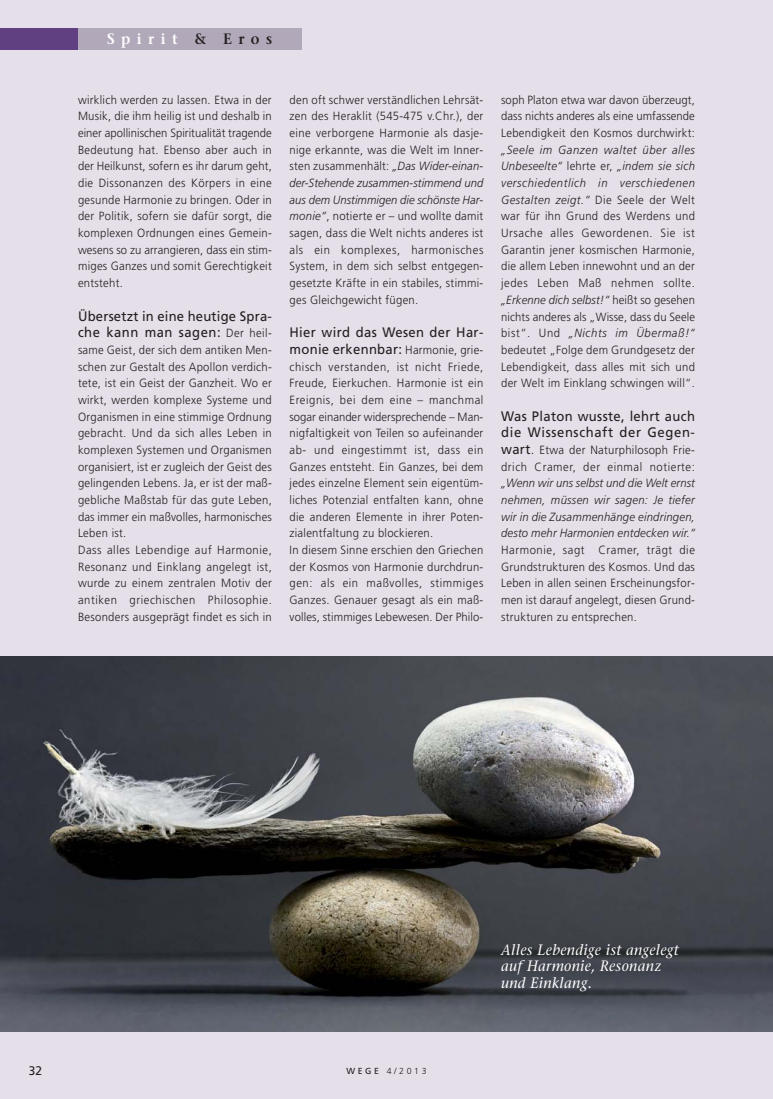
<style>
.page{position:relative;width:773px;height:1099px;background:#fff}
.page>*{position:absolute;margin:0;border:0;box-sizing:border-box;transform-origin:0 0}
.t1{font:italic 500 15px/16.6px "Stone Serif Std";letter-spacing:.025em;color:#fff;scale:.95 1}
.t2{font:600 15px "Stone Serif Std";letter-spacing:.45em;color:#fff;scale:.95 1}
.t3{font:13.75px/16.6px "Frutiger";letter-spacing:.025em;color:#231f20;scale:.95 1}
.t4{font:12.5px "Frutiger";color:#231f20;scale:.95 1}
.t5{font:300 11.88px/16.6px "Frutiger";letter-spacing:.025em;color:#231f20;text-align:justify;scale:.95 1}
.t6{font:italic 300 11.88px/16.6px "Frutiger";letter-spacing:.015em;color:#231f20;text-align:justify;scale:.95 1}
.t7{font:300 11.88px/16.6px "Frutiger";letter-spacing:.05em;color:#231f20;scale:.95 1}
.t8{font:300 8.75px "Frutiger";color:#231f20}
.s1{color:#231f20}
.s2{font-weight:300;font-size:11.88px}
.s3{font-style:italic}
.s4{font-weight:400;font-size:13.75px}
.s5{font-size:13.75px}
.s6{font-weight:400}
</style>
<div class="page">
<div style="left:0;top:0;width:772px;height:1098px;background:#e5dfe9"></div>
<div style="left:0;top:28px;width:301px;height:22px;background:#614082"></div>
<div style="left:78px;top:28px;width:223px;height:22px;background:#b1a8ba"></div>
<img style="left:0;top:656px;width:772px;height:375px">
<p class="t2" style="left:107px;top:30px;width:175px">Spirit <span class="s1">&amp; Eros</span></p>
<p class="t5" style="left:78px;top:92px;width:205px">wirklich werden zu lassen. Etwa in der Musik, die ihm heilig ist und deshalb in einer apollinischen Spiritualität tragende Bedeutung hat. Ebenso aber auch in der Heilkunst, sofern es ihr darum geht, die Dissonanzen des Körpers in eine gesunde Harmonie zu bringen. Oder in der Politik, sofern sie dafür sorgt, die komplexen Ordnungen eines Gemein&shy;wesens so zu arrangieren, dass ein stim&shy;miges Ganzes und somit Gerechtigkeit entsteht.</p>
<p class="t3" style="left:78px;top:308px;width:205px">Übersetzt in eine heutige Spra&shy;che kann man sagen: <span class="s2">Der heil-</span></p>
<p class="t5" style="left:78px;top:342px;width:205px;text-align:left">same Geist, der sich dem antiken Men&shy;schen zur Gestalt des Apollon verdich&shy;tete, ist ein Geist der Ganzheit. Wo er wirkt, werden komplexe Systeme und Organismen in eine stimmige Ordnung gebracht. Und da sich alles Leben in komplexen Systemen und Organismen organisiert, ist er zugleich der Geist des gelingenden Lebens. Ja, er ist der maß&shy;gebliche Maßstab für das gute Leben, das immer ein maßvolles, harmonisches Leben ist.<br>Dass alles Lebendige auf Harmonie, Resonanz und Einklang angelegt ist, wurde zu einem zentralen Motiv der antiken griechischen Philosophie.<br>Besonders ausgeprägt findet es sich in</p>
<p class="t5" style="left:289px;top:92px;width:205px">den oft schwer verständlichen Lehrsät&shy;zen des Heraklit (545-475 v.Chr.), der eine verborgene Harmonie als dasje&shy;nige erkannte, was die Welt im Inner&shy;sten zusammenhält: <span class="s3">„Das Wider-einan&shy;der-Stehende zusammen-stimmend und aus dem Unstimmigen die schönste Har&shy;monie“</span>, notierte er – und wollte damit sagen, dass die Welt nichts anderes ist als ein komplexes, harmonisches System, in dem sich selbst entgegen&shy;gesetzte Kräfte in ein stabiles, stimmi&shy;ges Gleichgewicht fügen.</p>
<p class="t3" style="left:289px;top:325px;width:205px">Hier wird das Wesen der Har&shy;monie erkennbar: <span class="s2">Harmonie, grie-</span></p>
<p class="t5" style="left:289px;top:359px;width:205px;text-align:left">chisch verstanden, ist nicht Friede, Freude, Eierkuchen. Harmonie ist ein Ereignis, bei dem eine – manchmal sogar einander widersprechende – Man&shy;nigfaltigkeit von Teilen so aufeinander ab- und eingestimmt ist, dass ein Ganzes entsteht. Ein Ganzes, bei dem jedes einzelne Element sein eigentüm&shy;liches Potenzial entfalten kann, ohne die anderen Elemente in ihrer Poten&shy;zialentfaltung zu blockieren.<br>In diesem Sinne erschien den Griechen der Kosmos von Harmonie durchdrun&shy;gen: als ein maßvolles, stimmiges Ganzes. Genauer gesagt als ein maß&shy;volles, stimmiges Lebewesen. Der Philo-</p>
<p class="t5" style="left:501px;top:92px;width:205px">soph Platon etwa war davon überzeugt, dass nichts anderes als eine umfassende Lebendigkeit den Kosmos durchwirkt:</p>
<p class="t5" style="left:501px;top:142px;width:205px"><span class="s3">„Seele im Ganzen waltet über alles Unbeseelte“</span> lehrte er, <span class="s3">„indem sie sich verschiedentlich in verschiedenen Gestalten zeigt.“</span> Die Seele der Welt war für ihn Grund des Werdens und Ursache alles Gewordenen. Sie ist Garantin jener kosmischen Harmonie, die allem Leben innewohnt und an der jedes Leben Maß nehmen sollte. <span class="s3">„Erkenne dich selbst!“</span> heißt so gesehen nichts anderes als „Wisse, dass du Seele bist“. Und <span class="s3">„Nichts im Übermaß!“ </span>bedeutet „Folge dem Grundgesetz der Lebendigkeit, dass alles mit sich und der Welt im Einklang schwingen will“.</p>
<p class="t3" style="left:501px;top:408px;width:205px">Was Platon wusste, lehrt auch die Wissenschaft der Gegen-</p>
<p class="t7" style="left:501px;top:442px;width:205px"><span class="s4">wart</span><span class="s5">.</span> Etwa der Naturphilosoph Frie&shy;drich Cramer, der einmal notierte:</p>
<p class="t6" style="left:501px;top:476px;width:205px">„Wenn wir uns selbst und die Welt ernst nehmen, müssen wir sagen: Je tiefer wir in die Zusammenhänge eindringen, desto mehr Harmonien entdecken wir.“</p>
<p class="t5" style="left:501px;top:542px;width:205px">Harmonie, sagt Cramer, trägt die Grundstrukturen des Kosmos. Und das Leben in allen seinen Erscheinungsfor&shy;men ist darauf angelegt, diesen Grund&shy;strukturen zu entsprechen.</p>
<p class="t4" style="left:29px;top:1065px;width:16px">32</p>
<p class="t8" style="left:346px;top:1067px;width:82px"><span class="s6">WEGE</span> 4/2013</p>
<p class="t1" style="left:501px;top:942px;width:188px">Alles Lebendige ist angelegt auf Harmonie, Resonanz und Einklang.</p>
</div>
